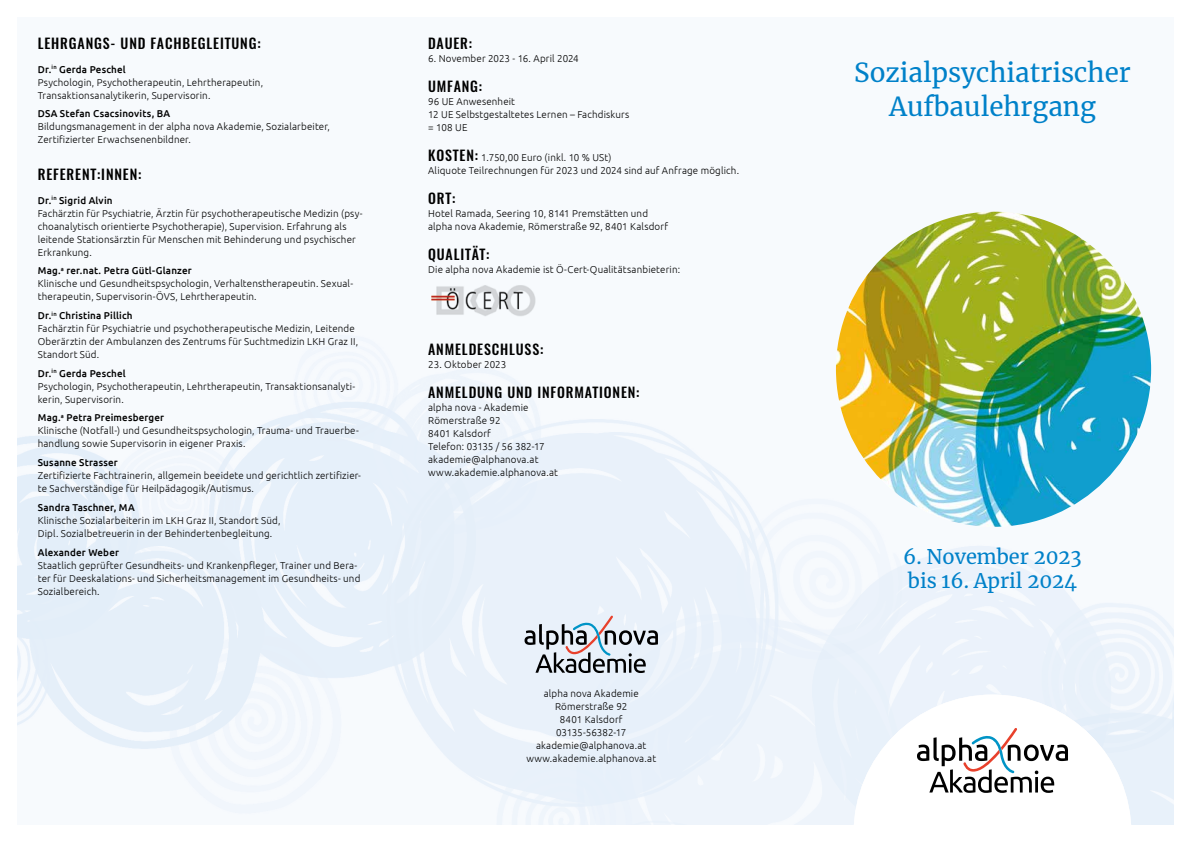
<style>
.page{position:relative;width:1191px;height:842px;background:#fff}
.page>*{position:absolute;margin:0;border:0;box-sizing:border-box;transform-origin:0 0}
.t1{font:26px/34px "Merriweather";color:#0081c9;text-align:center}
.t2{font:20px/24px "Merriweather";color:#0081c9}
.t3{font:500 14px "Oswald";letter-spacing:.06em;color:#000}
.t4{font:300 10px/13px "Ubuntu";letter-spacing:.015em;color:#000}
.t5{font:500 10px "Ubuntu";letter-spacing:.015em;color:#000}
.s1{font-weight:500}
.s2{font-family:"Oswald";font-weight:500;font-size:14px}
</style>
<div class="page">
<div style="left:17px;top:17px;width:1157px;height:807px;background:#f7fafd"></div>
<img style="left:17px;top:281px;width:1157px;height:543px">
<img style="left:836px;top:212px;width:315px;height:315px;border-radius:158px">
<svg style="left:853px;top:694px;width:278px;height:131px"></svg>
<svg style="left:917px;top:728px;width:151px;height:65px"></svg>
<svg style="left:524px;top:616px;width:134px;height:57px"></svg>
<img style="left:427px;top:281px;width:114px;height:40px">
<h3 class="t3" style="left:38px;top:33px;width:224px">LEHRGANGS- UND FACHBEGLEITUNG:</h3>
<p class="t4" style="left:38px;top:62px;width:227px"><span class="s1">Dr.</span><sup>in</sup> <span class="s1">Gerda Peschel<br></span>Psychologin, Psychotherapeutin, Lehrtherapeutin,<br>Transaktionsanalytikerin, Supervisorin.</p>
<p class="t5" style="left:38px;top:107px;width:134px">DSA Stefan Csacsinovits, BA</p>
<p class="t4" style="left:38px;top:120px;width:294px">Bildungsmanagement in der alpha nova Akademie, Sozialarbeiter,<br>Zertifizierter Erwachsenenbildner.</p>
<h3 class="t3" style="left:38px;top:164px;width:105px">REFERENT:INNEN:</h3>
<p class="t4" style="left:38px;top:193px;width:326px"><span class="s1">Dr.</span><sup>in</sup> <span class="s1">Sigrid Alvin<br></span>Fachärztin für Psychiatrie, Ärztin für psychotherapeutische Medizin (psy&shy;choanalytisch orientierte Psychotherapie), Supervision. Erfahrung als leitende Stationsärztin für Menschen mit Behinderung und psychischer Erkrankung.</p>
<p class="t4" style="left:38px;top:264px;width:317px"><span class="s1">Mag.</span><sup>a</sup> <span class="s1">rer.nat. Petra Gütl-Glanzer<br></span>Klinische und Gesundheitspsychologin, Verhaltenstherapeutin. Sexual&shy;therapeutin, Supervisorin-ÖVS, Lehrtherapeutin.</p>
<p class="t4" style="left:38px;top:309px;width:322px"><span class="s1">Dr.</span><sup>in</sup> <span class="s1">Christina Pillich<br></span>Fachärztin für Psychiatrie und psychotherapeutische Medizin, Leitende Oberärztin der Ambulanzen des Zentrums für Suchtmedizin LKH Graz II, Standort Süd.</p>
<p class="t4" style="left:38px;top:366px;width:319px"><span class="s1">Dr.</span><sup>in</sup> <span class="s1">Gerda Peschel<br></span>Psychologin, Psychotherapeutin, Lehrtherapeutin, Transaktionsanalyti&shy;kerin, Supervisorin.</p>
<p class="t4" style="left:38px;top:411px;width:322px"><span class="s1">Mag.</span><sup>a</sup> <span class="s1">Petra Preimesberger<br></span>Klinische (Notfall-) und Gesundheitspsychologin, Trauma- und Trauerbe&shy;handlung sowie Supervisorin in eigener Praxis.</p>
<p class="t5" style="left:38px;top:456px;width:81px">Susanne Strasser</p>
<p class="t4" style="left:38px;top:469px;width:325px">Zertifizierte Fachtrainerin, allgemein beeidete und gerichtlich zertifizier&shy;te Sachverständige für Heilpädagogik/Autismus.</p>
<p class="t5" style="left:38px;top:501px;width:98px">Sandra Taschner, MA</p>
<p class="t4" style="left:38px;top:513px;width:244px">Klinische Sozialarbeiterin im LKH Graz II, Standort Süd,<br>Dipl. Sozialbetreuerin in der Behindertenbegleitung.</p>
<p class="t5" style="left:38px;top:546px;width:83px">Alexander Weber</p>
<p class="t4" style="left:38px;top:558px;width:324px">Staatlich geprüfter Gesundheits- und Krankenpfleger, Trainer und Bera&shy;ter für Deeskalations- und Sicherheitsmanagement im Gesundheits- und<br>Sozialbereich.</p>
<h3 class="t3" style="left:428px;top:33px;width:45px">DAUER:</h3>
<p class="t4" style="left:428px;top:51px;width:152px">6. November 2023 - 16. April 2024</p>
<h3 class="t3" style="left:428px;top:76px;width:55px">UMFANG:</h3>
<p class="t4" style="left:428px;top:94px;width:203px">96 UE Anwesenheit<br>12 UE Selbstgestaltetes Lernen – Fachdiskurs = 108 UE</p>
<p class="t4" style="left:428px;top:150px;width:312px"><span class="s2">KOSTEN:</span> 1.750,00 Euro (inkl. 10 % USt)<br>Aliquote Teilrechnungen für 2023 und 2024 sind auf Anfrage möglich.</p>
<h3 class="t3" style="left:428px;top:188px;width:29px">ORT:</h3>
<p class="t4" style="left:428px;top:206px;width:241px">Hotel Ramada, Seering 10, 8141 Premstätten und alpha nova Akademie, Römerstraße 92, 8401 Kalsdorf</p>
<h3 class="t3" style="left:428px;top:244px;width:63px">QUALITÄT:</h3>
<p class="t4" style="left:428px;top:262px;width:253px">Die alpha nova Akademie ist Ö-Cert-Qualitätsanbieterin:</p>
<h3 class="t3" style="left:428px;top:339px;width:117px">ANMELDESCHLUSS:</h3>
<p class="t4" style="left:428px;top:357px;width:80px">23. Oktober 2023</p>
<h3 class="t3" style="left:428px;top:382px;width:213px">ANMELDUNG UND INFORMATIONEN:</h3>
<p class="t4" style="left:428px;top:400px;width:131px">alpha nova - Akademie<br>Römerstraße 92<br>8401 Kalsdorf<br>Telefon: 03135 / 56 382-17 akademie@alphanova.at www.akademie.alphanova.at</p>
<p class="t4" style="left:526px;top:686px;width:131px;text-align:center">alpha nova Akademie<br>Römerstraße 92<br>8401 Kalsdorf<br>03135-56382-17 akademie@alphanova.at www.akademie.alphanova.at</p>
<h1 class="t1" style="left:854px;top:55px;width:278px">Sozialpsychiatrischer<br>Aufbaulehrgang</h1>
<h2 class="t2" style="left:903px;top:544px;width:180px">6. November 2023 bis 16. April 2024</h2>
</div>
